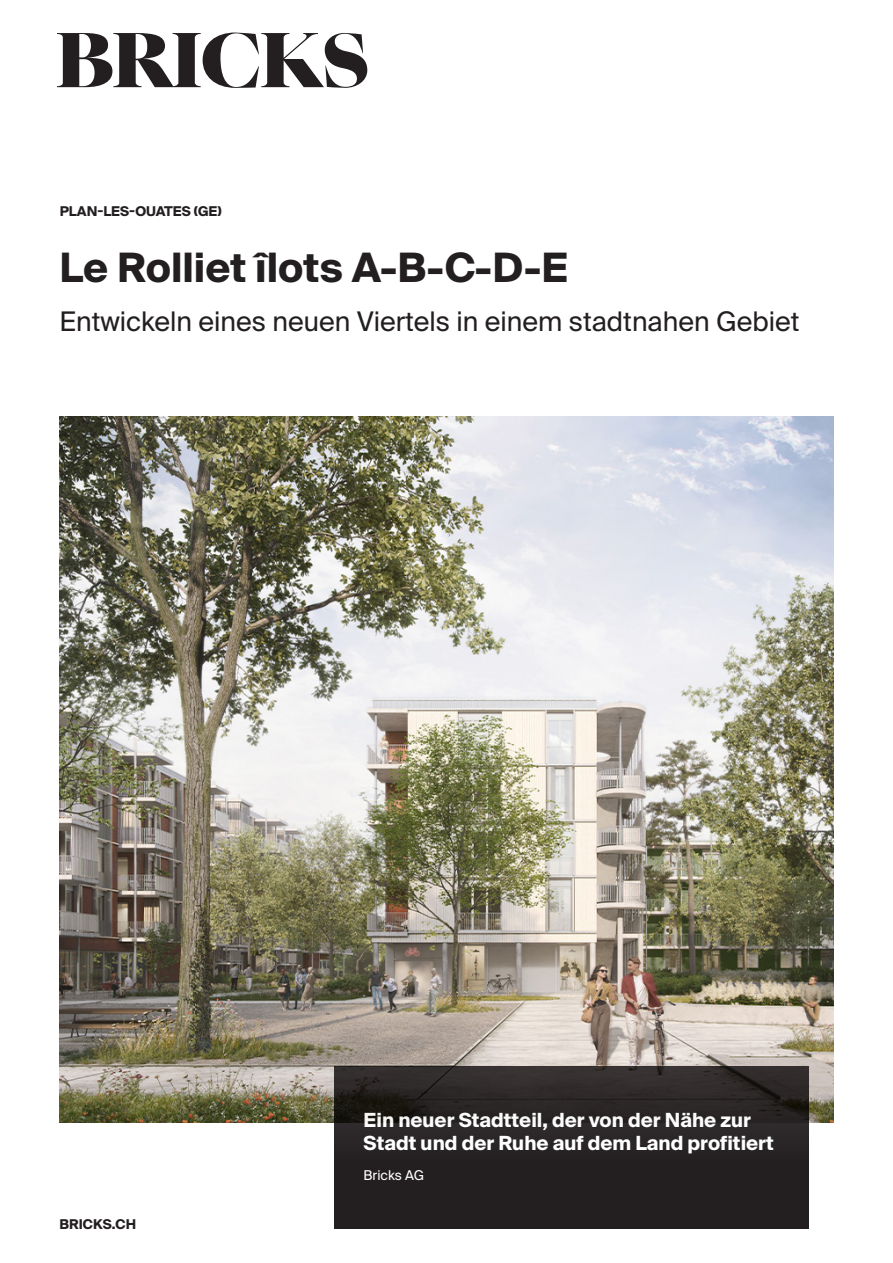
<style>
.page{position:relative;width:893px;height:1263px;background:#fff}
.page>*{position:absolute;margin:0;border:0;box-sizing:border-box;transform-origin:0 0}
.TITRE_BOLD{font:700 40.5px "Suisse Intl";color:#231f20}
.TITRE_BOLD-2{font:27px "Suisse Intl";color:#231f20}
.t1{font:700 19.5px/23.4px "Suisse Intl";color:#fff}
.MAJUSCULE_9pts{font:700 13.5px "Suisse Intl";color:#231f20}
.t2{font:13.5px "Suisse Intl";color:#fff}
</style>
<div class="page">
<img style="left:60px;top:417px;width:773px;height:706px">
<svg style="left:57px;top:33px;width:310px;height:55px"></svg>
<div style="left:334px;top:1067px;width:475px;height:162px;background:#231f20"></div>
<p class="MAJUSCULE_9pts" style="left:60px;top:203px;width:164px">PLAN-LES-OUATES (GE)</p>
<p class="TITRE_BOLD" style="left:60px;top:244px;width:510px">Le Rolliet îlots A-B-C-D-E</p>
<p class="TITRE_BOLD-2" style="left:60px;top:306px;width:741px">Entwickeln eines neuen Viertels in einem stadtnahen Gebiet</p>
<p class="MAJUSCULE_9pts" style="left:60px;top:1216px;width:78px">BRICKS.CH</p>
<p class="t1" style="left:364px;top:1108px;width:412px">Ein neuer Stadtteil, der von der Nähe zur<br>Stadt und der Ruhe auf dem Land profitiert</p>
<p class="t2" style="left:364px;top:1167px;width:62px">Bricks AG</p>
</div>
